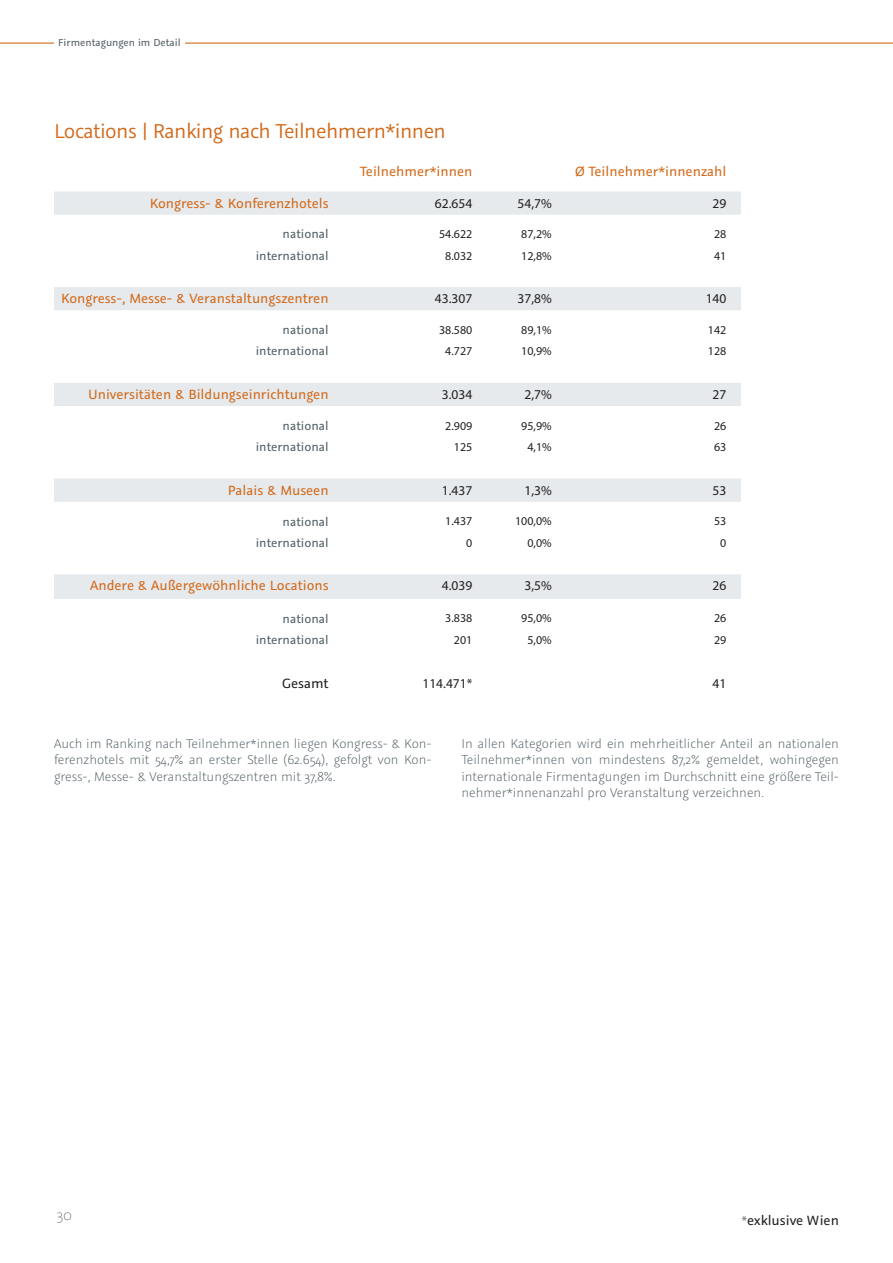
<style>
.page{position:relative;width:893px;height:1263px;background:#fff}
.page>*{position:absolute;margin:0;border:0;box-sizing:border-box;transform-origin:0 0}
.t1{font:22.5px "Graublau Sans";letter-spacing:-.025em;color:#d3691a}
.t2{font:200 16.5px "Graublau Sans";color:#525e65}
.t3{font:15px "Graublau Sans";color:#d3691a}
.t4{font:15px "Graublau Sans";color:#231f20}
.t5{font:300 14.25px/16.5px "Graublau Sans";color:#525e65;text-align:justify}
.t6{font:13.5px "Graublau Sans";color:#525e65}
.t7{font:13.5px "Myriad Pro";color:#231f20}
.t8{font:12px "Myriad Pro";color:#231f20}
.t9{font:11.25px "Graublau Sans";color:#525e65}
.s1{font-family:"Myriad Pro";font-size:12.75px;color:#525e65}
</style>
<div class="page">
<hr style="left:0;top:43px;width:893px;height:1px;background:#d3691a">
<div style="left:54px;top:34px;width:131px;height:17px;background:#fff"></div>
<div style="left:54px;top:191px;width:687px;height:24px;background:#e6eaed"></div>
<div style="left:54px;top:287px;width:687px;height:23px;background:#e6eaed"></div>
<svg style="left:54px;top:383px;width:281px;height:216px"></svg>
<svg style="left:335px;top:383px;width:406px;height:216px"></svg>
<p class="t9" style="left:58px;top:36px;width:124px">Firmentagungen im Detail</p>
<h1 class="t1" style="left:54px;top:117px;width:393px">Locations | Ranking nach Teilnehmern*innen</h1>
<p class="t3" style="left:360px;top:162px;width:114px">Teilnehmer*innen</p>
<p class="t3" style="left:575px;top:162px;width:153px">Ø Teilnehmer*innenzahl</p>
<p class="t3" style="left:150px;top:194px;width:180px">Kongress- &amp; Konferenzhotels</p>
<p class="t7" style="left:435px;top:195px;width:39px">62.654</p>
<p class="t7" style="left:517px;top:195px;width:36px">54,7%</p>
<p class="t7" style="left:713px;top:195px;width:15px">29</p>
<p class="t6" style="left:283px;top:226px;width:48px">national</p>
<p class="t8" style="left:439px;top:227px;width:35px">54.622</p>
<p class="t8" style="left:521px;top:227px;width:32px">87,2%</p>
<p class="t8" style="left:714px;top:227px;width:14px">28</p>
<p class="t6" style="left:256px;top:247px;width:74px">international</p>
<p class="t8" style="left:445px;top:248px;width:29px">8.032</p>
<p class="t8" style="left:521px;top:248px;width:32px">12,8%</p>
<p class="t8" style="left:714px;top:248px;width:14px">41</p>
<p class="t3" style="left:61px;top:289px;width:269px">Kongress-, Messe- &amp; Veranstaltungszentren</p>
<p class="t7" style="left:435px;top:290px;width:39px">43.307</p>
<p class="t7" style="left:517px;top:290px;width:36px">37,8%</p>
<p class="t7" style="left:706px;top:290px;width:22px">140</p>
<p class="t6" style="left:283px;top:322px;width:48px">national</p>
<p class="t8" style="left:439px;top:323px;width:35px">38.580</p>
<p class="t8" style="left:521px;top:323px;width:32px">89,1%</p>
<p class="t8" style="left:708px;top:323px;width:20px">142</p>
<p class="t6" style="left:256px;top:343px;width:74px">international</p>
<p class="t8" style="left:445px;top:344px;width:29px">4.727</p>
<p class="t8" style="left:521px;top:344px;width:32px">10,9%</p>
<p class="t8" style="left:708px;top:344px;width:20px">128</p>
<p class="t3" style="left:88px;top:385px;width:242px">Universitäten &amp; Bildungseinrichtungen</p>
<p class="t7" style="left:442px;top:386px;width:32px">3.034</p>
<p class="t7" style="left:524px;top:386px;width:29px">2,7%</p>
<p class="t7" style="left:713px;top:386px;width:15px">27</p>
<p class="t6" style="left:283px;top:417px;width:48px">national</p>
<p class="t8" style="left:445px;top:418px;width:29px">2.909</p>
<p class="t8" style="left:521px;top:418px;width:32px">95,9%</p>
<p class="t8" style="left:714px;top:418px;width:14px">26</p>
<p class="t6" style="left:256px;top:439px;width:74px">international</p>
<p class="t8" style="left:454px;top:439px;width:20px">125</p>
<p class="t8" style="left:527px;top:439px;width:26px">4,1%</p>
<p class="t8" style="left:714px;top:439px;width:14px">63</p>
<p class="t3" style="left:228px;top:481px;width:102px">Palais &amp; Museen</p>
<p class="t7" style="left:442px;top:482px;width:32px">1.437</p>
<p class="t7" style="left:524px;top:482px;width:29px">1,3%</p>
<p class="t7" style="left:713px;top:482px;width:15px">53</p>
<p class="t6" style="left:283px;top:513px;width:48px">national</p>
<p class="t8" style="left:445px;top:514px;width:29px">1.437</p>
<p class="t8" style="left:515px;top:514px;width:38px">100,0%</p>
<p class="t8" style="left:714px;top:514px;width:14px">53</p>
<p class="t6" style="left:256px;top:534px;width:74px">international</p>
<p class="t8" style="left:466px;top:535px;width:8px">0</p>
<p class="t8" style="left:527px;top:535px;width:26px">0,0%</p>
<p class="t8" style="left:720px;top:535px;width:8px">0</p>
<p class="t3" style="left:90px;top:576px;width:240px">Andere &amp; Außergewöhnliche Locations</p>
<p class="t7" style="left:442px;top:577px;width:32px">4.039</p>
<p class="t7" style="left:524px;top:577px;width:29px">3,5%</p>
<p class="t7" style="left:713px;top:577px;width:15px">26</p>
<p class="t6" style="left:283px;top:610px;width:48px">national</p>
<p class="t8" style="left:445px;top:611px;width:29px">3.838</p>
<p class="t8" style="left:521px;top:611px;width:32px">95,0%</p>
<p class="t8" style="left:714px;top:611px;width:14px">26</p>
<p class="t6" style="left:256px;top:631px;width:74px">international</p>
<p class="t8" style="left:454px;top:632px;width:20px">201</p>
<p class="t8" style="left:527px;top:632px;width:26px">5,0%</p>
<p class="t8" style="left:714px;top:632px;width:14px">29</p>
<p class="t4" style="left:282px;top:674px;width:48px">Gesamt</p>
<p class="t7" style="left:422px;top:675px;width:51px">114.471*</p>
<p class="t7" style="left:713px;top:675px;width:15px">41</p>
<p class="t5" style="left:54px;top:735px;width:379px">Auch im Ranking nach Teilnehmer*innen liegen Kongress- &amp; Kon&shy;ferenzhotels mit 54,7% an erster Stelle (62.654), gefolgt von Kon&shy;gress-, Messe- &amp; Veranstaltungszentren mit 37,8%.</p>
<p class="t5" style="left:461px;top:735px;width:379px">In allen Kategorien wird ein mehrheitlicher Anteil an nationalen Teilnehmer*innen von mindestens 87,2% gemeldet, wohingegen internationale Firmentagungen im Durchschnitt eine größere Teil&shy;nehmer*innenanzahl pro Veranstaltung verzeichnen.</p>
<p class="t2" style="left:57px;top:1205px;width:17px">30</p>
<p class="t4" style="left:742px;top:1211px;width:99px"><span class="s1">*</span>exklusive Wien</p>
</div>
